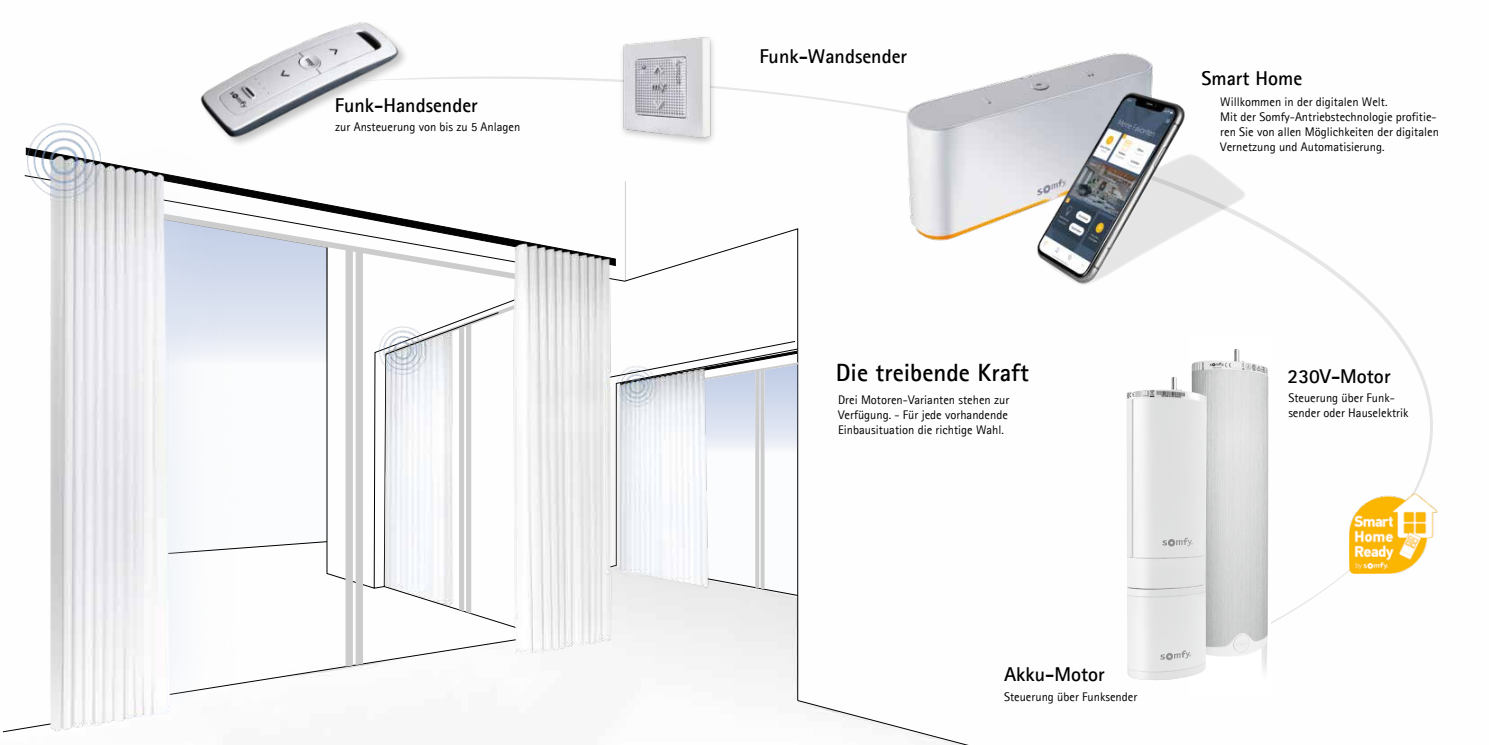
<style>
.page{position:relative;width:1489px;height:745px;background:#fff}
.page>*{position:absolute;margin:0;border:0;box-sizing:border-box;transform-origin:0 0}
.t1{font:700 25px "Agfa Rotis Sans Serif";color:#000}
.t2{font:700 20px "Agfa Rotis Sans Serif";color:#000}
.t3{font:12.5px/15px "Agfa Rotis Sans Serif";color:#000}
</style>
<div class="page">
<svg style="left:3px;top:717px;width:79px;height:15px"></svg>
<svg style="left:24px;top:175px;width:774px;height:525px"></svg>
<svg style="left:796px;top:699px;width:169px;height:45px"></svg>
<hr style="left:624px;top:181px;width:1px;height:100px;background:#000">
<svg style="left:528px;top:293px;width:20px;height:320px;fill:#f1f1f1"></svg>
<svg style="left:26px;top:147px;width:590px;height:119px"></svg>
<svg style="left:57px;top:246px;width:471px;height:450px"></svg>
<svg style="left:587px;top:340px;width:211px;height:256px"></svg>
<img style="left:1349px;top:493px;width:88px;height:80px">
<img style="left:872px;top:53px;width:281px;height:188px">
<img style="left:960px;top:79px;width:301px;height:206px">
<img style="left:537px;top:37px;width:253px;height:135px">
<img style="left:178px;top:22px;width:234px;height:144px">
<img style="left:1191px;top:349px;width:78px;height:322px">
<img style="left:1126px;top:376px;width:80px;height:304px">
<h2 class="t2" style="left:335px;top:93px;width:144px">Funk-Handsender</h2>
<p class="t3" style="left:335px;top:119px;width:187px">zur Ansteuerung von bis zu 5 Anlagen</p>
<h2 class="t2" style="left:759px;top:43px;width:149px">Funk-Wandsender</h2>
<h2 class="t2" style="left:1201px;top:66px;width:102px">Smart Home</h2>
<p class="t3" style="left:1220px;top:94px;width:220px">Willkommen in der digitalen Welt.<br>Mit der Somfy-Antriebstechnologie profitie&shy;ren Sie von allen Möglichkeiten der digitalen Vernetzung und Automatisierung.</p>
<h1 class="t1" style="left:835px;top:357px;width:195px">Die treibende Kraft</h1>
<h2 class="t2" style="left:1287px;top:363px;width:104px">230V-Motor</h2>
<p class="t3" style="left:838px;top:392px;width:173px;text-align:justify">Drei Motoren-Varianten stehen zur Verfügung. - Für jede vorhandende Einbausituation die richtige Wahl.</p>
<h2 class="t2" style="left:1003px;top:661px;width:102px">Akku-Motor</h2>
<p class="t3" style="left:1003px;top:689px;width:135px">Steuerung über Funksender</p>
<p class="t3" style="left:1288px;top:389px;width:122px">Steuerung über Funk&shy;sender oder Hauselektrik</p>
</div>
